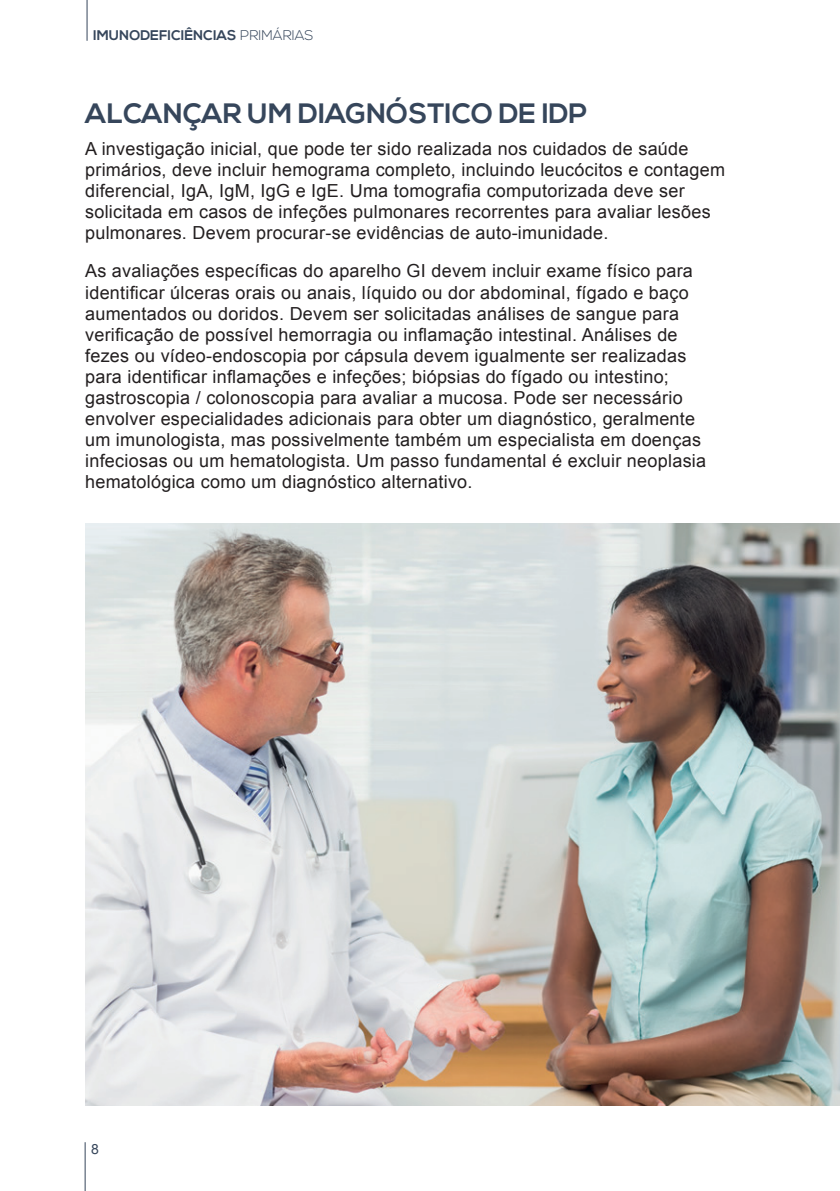
<style>
.page{position:relative;width:840px;height:1191px;background:#fff}
.page>*{position:absolute;margin:0;border:0;box-sizing:border-box;transform-origin:0 0}
.titulo{font:700 28px "Nexa";color:#36465b}
.txt{font:18px/21px "Arial";letter-spacing:.015em;color:#231f20}
.t1{font:700 14px "Nexa";color:#36465b}
.t2{font:14px "Arial";color:#36465b}
.s1{font-weight:300}
</style>
<div class="page">
<hr style="left:85px;top:1142px;width:1px;height:49px;background:#36465b">
<hr style="left:86px;top:0;width:1px;height:41px;background:#36465b">
<img style="left:85px;top:523px;width:754px;height:583px">
<p class="t1" style="left:93px;top:27px;width:221px">IMUNODEFICIÊNCIAS <span class="s1">PRIMÁRIAS</span></p>
<p class="titulo" style="left:85px;top:97px;width:503px">ALCANÇAR UM DIAGNÓSTICO DE IDP</p>
<p class="txt" style="left:85px;top:139px;width:641px">A investigação inicial, que pode ter sido realizada nos cuidados de saúde primários, deve incluir hemograma completo, incluindo leucócitos e contagem diferencial, IgA, IgM, IgG e IgE. Uma tomografia computorizada deve ser solicitada em casos de infeções pulmonares recorrentes para avaliar lesões pulmonares. Devem procurar-se evidências de auto-imunidade.</p>
<p class="txt" style="left:85px;top:261px;width:622px">As avaliações específicas do aparelho GI devem incluir exame físico para identificar úlceras orais ou anais, líquido ou dor abdominal, fígado e baço aumentados ou doridos. Devem ser solicitadas análises de sangue para verificação de possível hemorragia ou inflamação intestinal. Análises de fezes ou vídeo-endoscopia por cápsula devem igualmente ser realizadas para identificar inflamações e infeções; biópsias do fígado ou intestino; gastroscopia / colonoscopia para avaliar a mucosa. Pode ser necessário envolver especialidades adicionais para obter um diagnóstico, geralmente um imunologista, mas possivelmente também um especialista em doenças infeciosas ou um hematologista. Um passo fundamental é excluir neoplasia hematológica como um diagnóstico alternativo.</p>
<p class="t2" style="left:91px;top:1140px;width:9px">8</p>
</div>
